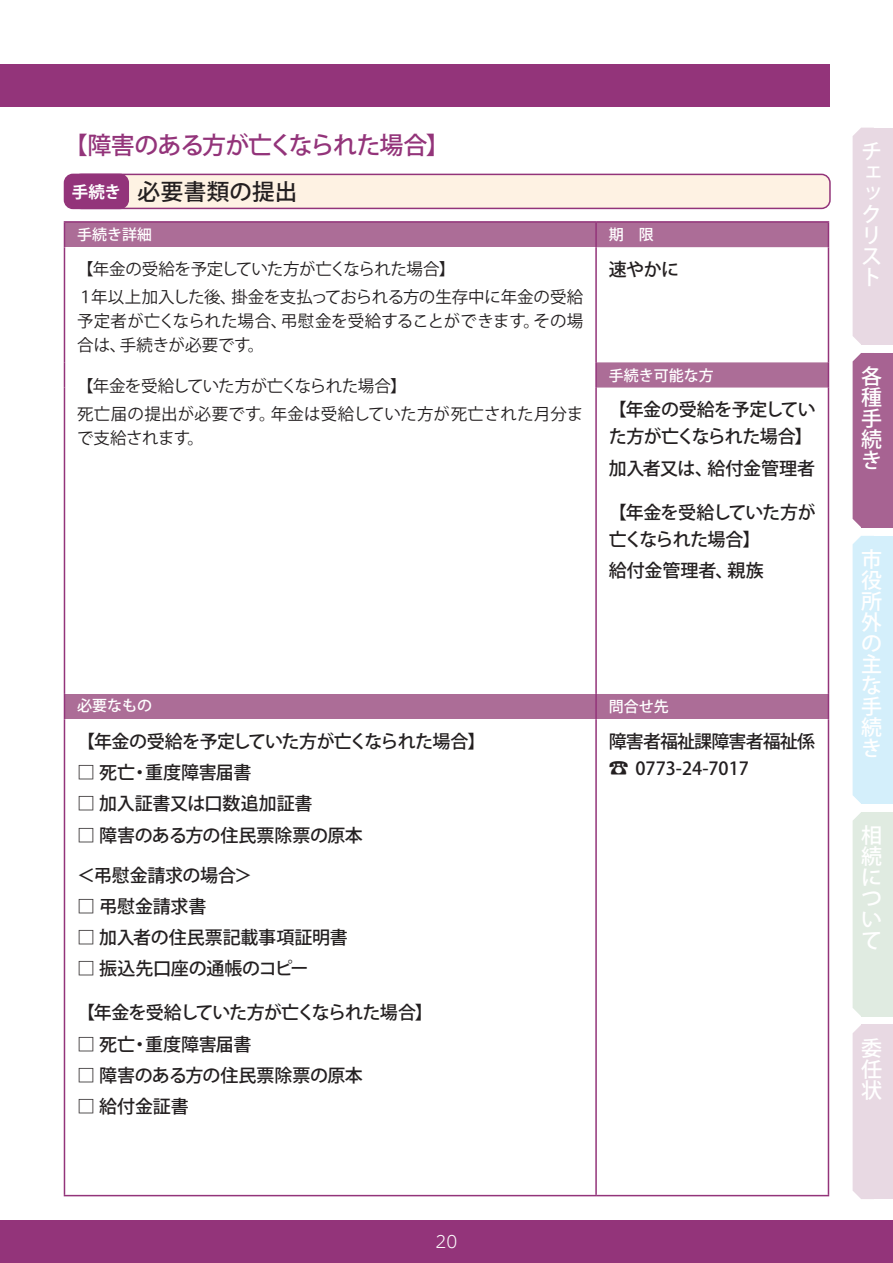
<style>
.page{position:relative;width:893px;height:1263px;background:#fff}
.page>*{position:absolute;margin:0;border:0;box-sizing:border-box;transform-origin:0 0}
.t1{font:24px "Koz Go Pro Medium 90 msp RKSJ H";letter-spacing:-.045em;color:#93347a}
.t2{font:22.5px "Koz Go Pro Medium 90 msp RKSJ H";letter-spacing:.02em;color:#231f20}
.t3{font:21px/21px "Koz Go Pro Medium 90 msp RKSJ V";color:#fff;text-align:justify}
.t4{font:18px/27px "Koz Go Pro Medium 90 msp RKSJ H";letter-spacing:-.02em;color:#231f20}
.t5{font:18px/27px "Koz Go Pro Medium 90 msp RKSJ H";letter-spacing:-.04em;color:#231f20}
.t6{font:18px/27px "Koz Go Pro Medium 90 msp RKSJ H";letter-spacing:-.045em;color:#231f20}
.t7{font:18px "Koz Go Pro Medium 90 msp RKSJ H";letter-spacing:-.05em;color:#231f20}
.t8{font:16.5px/24px "Koz Go Pro Regular 90 msp RKSJ H";letter-spacing:-.01em;color:#231f20}
.t9{font:16.5px/28.2px "Koz Go Pro Regular 90 msp RKSJ H";letter-spacing:-.03em;color:#231f20}
.t10{font:16.5px "UD Shin M Go Pr 6 N Light 90 msp RKSJ H";color:#fff}
.t11{font:15px "Koz Go Pro Medium 90 msp RKSJ H";color:#fff}
.s1{font-family:"Koz Go Pro Bold 90 msp RKSJ H";font-size:16.5px;color:#fff}
.s2{font-size:19.8px}
</style>
<div class="page">
<div style="left:0;top:1220px;width:893px;height:43px;background:#93347a"></div>
<div style="left:65px;top:223px;width:763px;height:496px;background:#ac6d97"></div>
<div style="left:64px;top:247px;width:532px;height:447px;background:#fff"></div>
<svg style="left:597px;top:247px;width:231px;height:447px"></svg>
<hr style="left:64px;top:247px;width:1px;height:115px;background:#93347a">
<svg style="left:64px;top:362px;width:1px;height:26px"></svg>
<hr style="left:64px;top:388px;width:1px;height:306px;background:#93347a">
<svg style="left:64px;top:694px;width:1px;height:25px"></svg>
<hr style="left:64px;top:719px;width:1px;height:476px;background:#93347a">
<hr style="left:64px;top:1195px;width:532px;height:1px;background:#93347a">
<hr style="left:595px;top:247px;width:2px;height:115px;background:#93347a">
<hr style="left:828px;top:247px;width:1px;height:115px;background:#93347a">
<hr style="left:595px;top:362px;width:2px;height:26px;background:#93347a">
<svg style="left:828px;top:362px;width:1px;height:26px"></svg>
<hr style="left:595px;top:388px;width:2px;height:306px;background:#93347a">
<hr style="left:828px;top:388px;width:1px;height:306px;background:#93347a">
<hr style="left:595px;top:694px;width:2px;height:25px;background:#93347a">
<svg style="left:828px;top:694px;width:1px;height:25px"></svg>
<hr style="left:595px;top:719px;width:2px;height:476px;background:#93347a">
<hr style="left:828px;top:719px;width:1px;height:476px;background:#93347a">
<hr style="left:596px;top:1195px;width:233px;height:1px;background:#93347a">
<hr style="left:64px;top:221px;width:532px;height:2px;background:#93347a">
<svg style="left:64px;top:223px;width:1px;height:24px"></svg>
<hr style="left:596px;top:221px;width:233px;height:2px;background:#93347a">
<hr style="left:595px;top:223px;width:2px;height:24px;background:#93347a">
<svg style="left:828px;top:223px;width:1px;height:24px"></svg>
<div style="left:73px;top:174px;width:757px;height:34px;background:#fef2e3;border-radius:9px"></div>
<div style="left:72px;top:174px;width:759px;height:35px;border:2px solid #93347a;border-radius:9px"></div>
<div style="left:64px;top:174px;width:64px;height:34px;background:#93347a;border-radius:9px"></div>
<div style="left:64px;top:174px;width:65px;height:35px;border:2px solid #93347a;border-radius:9px"></div>
<div style="left:0;top:64px;width:829px;height:42px;background:#93347a"></div>
<svg style="left:852px;top:128px;width:9px;height:216px;background:#eadce5"></svg>
<div style="left:861px;top:128px;width:32px;height:216px;background:#e8d9e3"></div>
<svg style="left:852px;top:353px;width:9px;height:174px;background:#b0749e"></svg>
<div style="left:861px;top:353px;width:32px;height:174px;background:#a76392"></div>
<svg style="left:852px;top:536px;width:9px;height:267px;background:#d8f0fb"></svg>
<div style="left:861px;top:536px;width:32px;height:268px;background:#d4effb"></div>
<svg style="left:852px;top:1025px;width:9px;height:174px;background:#eadde6"></svg>
<div style="left:861px;top:1025px;width:32px;height:174px;background:#e8d9e3"></div>
<svg style="left:852px;top:813px;width:9px;height:203px;background:#e3ede4"></svg>
<div style="left:861px;top:812px;width:32px;height:204px;background:#e0ebe1"></div>
<h1 class="t1" style="left:64px;top:136px;width:388px">【障害のある方が亡くなられた場合】</h1>
<p class="t3" style="left:861px;top:143px;width:21px;text-align:left">チェックリスト</p>
<p class="t2" style="left:72px;top:183px;width:227px"><span class="s1">手続き</span> 必要書類の提出</p>
<p class="t11" style="left:77px;top:229px;width:77px">手続き詳細</p>
<p class="t11" style="left:609px;top:229px;width:46px">期　限</p>
<p class="t9" style="left:77px;top:257px;width:507px">【年金の受給を予定していた方が亡くなられた場合】<br>１年以上加入した後、掛金を支払っておられる方の生存中に年金の受給</p>
<p class="t8" style="left:77px;top:311px;width:507px">予定者が亡くなられた場合、弔慰金を受給することができます。その場合は、手続きが必要です。</p>
<p class="t8" style="left:77px;top:374px;width:507px;line-height:28.2px">【年金を受給していた方が亡くなられた場合】<br>死亡届の提出が必要です。年金は受給していた方が死亡された月分ま</p>
<p class="t8" style="left:77px;top:428px;width:128px">で支給されます。</p>
<p class="t4" style="left:609px;top:258px;width:72px">速やかに</p>
<p class="t3" style="left:861px;top:369px;width:22px">各種手続き</p>
<p class="t11" style="left:609px;top:369px;width:106px">手続き可能な方</p>
<p class="t4" style="left:609px;top:399px;width:208px">【年金の受給を予定していた方が亡くなられた場合】</p>
<p class="t4" style="left:609px;top:457px;width:208px">加入者又は、給付金管理者</p>
<p class="t6" style="left:609px;top:501px;width:208px">【年金を受給していた方が亡くなられた場合】</p>
<p class="t4" style="left:609px;top:559px;width:156px">給付金管理者、親族</p>
<p class="t3" style="left:861px;top:552px;width:22px">市役所外の主な手続き</p>
<p class="t11" style="left:77px;top:700px;width:77px">必要なもの</p>
<p class="t11" style="left:609px;top:701px;width:61px">問合せ先</p>
<p class="t4" style="left:77px;top:730px;width:410px">【年金の受給を予定していた方が亡くなられた場合】</p>
<p class="t4" style="left:77px;top:761px;width:176px">□ 死亡・重度障害届書</p>
<p class="t4" style="left:77px;top:793px;width:237px">□ 加入証書又は口数追加証書</p>
<p class="t4" style="left:77px;top:824px;width:287px">□ 障害のある方の住民票除票の原本</p>
<p class="t4" style="left:77px;top:864px;width:176px">＜弔慰金請求の場合＞</p>
<p class="t4" style="left:77px;top:895px;width:131px">□ 弔慰金請求書</p>
<p class="t4" style="left:77px;top:926px;width:272px">□ 加入者の住民票記載事項証明書</p>
<p class="t4" style="left:77px;top:957px;width:233px">□ 振込先口座の通帳のコピー</p>
<p class="t7" style="left:77px;top:1006px;width:357px">【年金を受給していた方が亡くなられた場合】</p>
<p class="t4" style="left:77px;top:1033px;width:176px">□ 死亡・重度障害届書</p>
<p class="t4" style="left:77px;top:1064px;width:287px">□ 障害のある方の住民票除票の原本</p>
<p class="t4" style="left:77px;top:1095px;width:113px">□ 給付金証書</p>
<p class="t5" style="left:609px;top:730px;width:208px">障害者福祉課障害者福祉係<span class="s2">☎</span> 0773-24-7017</p>
<p class="t3" style="left:861px;top:828px;width:22px">相続について</p>
<p class="t3" style="left:861px;top:1040px;width:22px">委任状</p>
<p class="t10" style="left:436px;top:1235px;width:23px">20</p>
</div>
